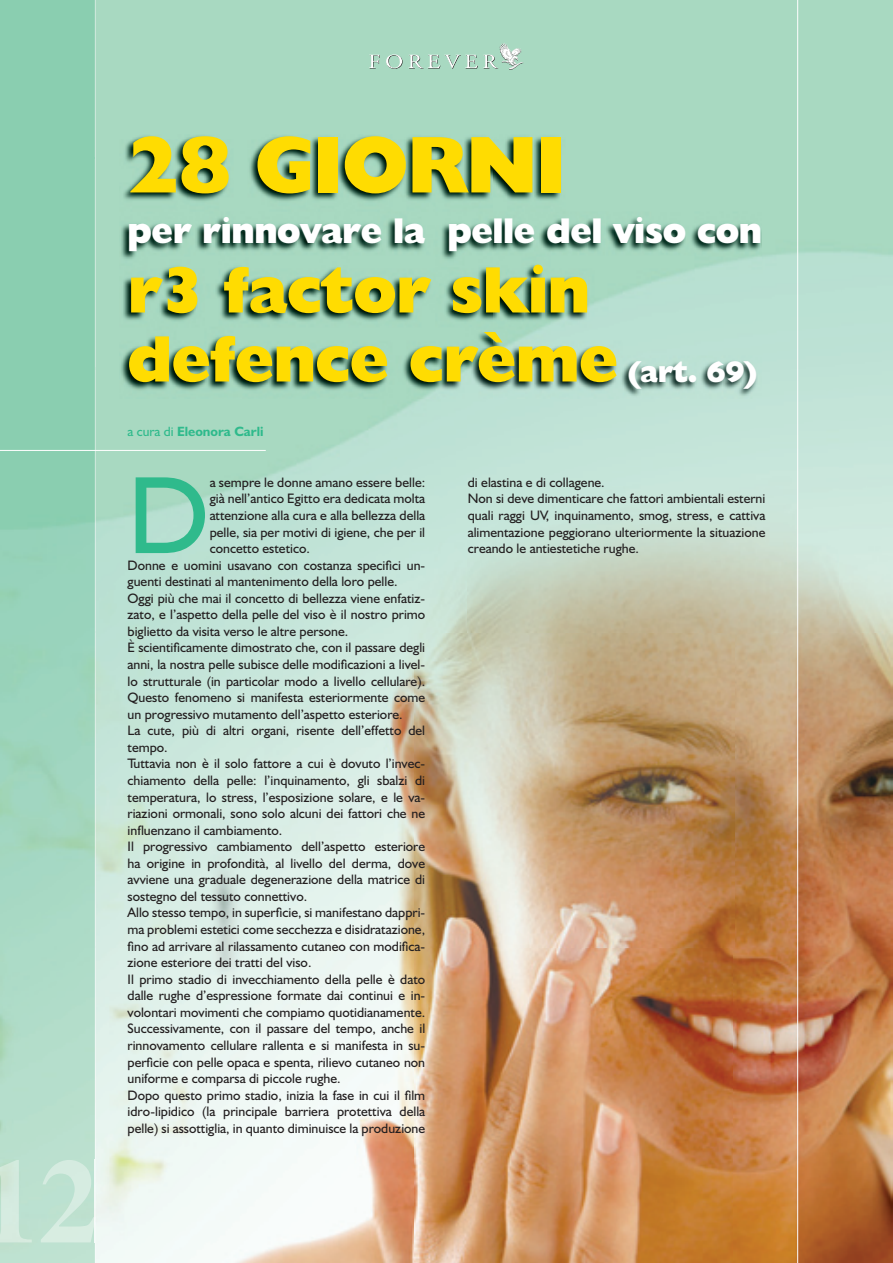
<style>
.page{position:relative;width:893px;height:1263px;background:#fff}
.page>*{position:absolute;margin:0;border:0;box-sizing:border-box;transform-origin:0 0}
.t1{font:110.85px "Humanist 521 BT";color:#2fba8c}
.t2{font:800 81px "Humanist 521 BT";letter-spacing:-.01em;color:#ffdc01}
.t3{font:800 66px/69px "Humanist 521 BT";letter-spacing:-.01em;color:#ffdc01}
.t4{font:800 36px "Humanist 521 BT";letter-spacing:-.01em;color:#fff}
.t5{font:13.8px/16.5px "Humanist 521 BT";color:#231f20}
.t6{font:700 13.5px "Humanist 521 BT";color:#2fba8c}
.s1{font-size:30px;color:#fff}
.s2{font-weight:400}
</style>
<div class="page">
<img style="left:96px;top:632px;width:701px;height:631px">
<svg style="left:797px;top:0;width:96px;height:1263px"></svg>
<img style="left:0;top:0;width:96px;height:1263px">
<img style="left:119px;top:135px;width:643px;height:263px">
<svg style="left:369px;top:55px;width:11px;height:14px"></svg>
<svg style="left:386px;top:43px;width:138px;height:27px"></svg>
<img style="left:0;top:1160px;width:96px;height:82px">
<hr style="left:0;top:450px;width:266px;height:1px;background:#fff">
<h2 class="t2" style="left:128px;top:114px;width:440px">28 GIORNI</h2>
<h3 class="t4" style="left:128px;top:209px;width:636px">per rinnovare la pelle del viso con</h3>
<h3 class="t3" style="left:128px;top:254px;width:632px">r3 factor skin defence crème <span class="s1">(art. 69)</span></h3>
<p class="t6" style="left:128px;top:423px;width:137px"><span class="s2">a cura di</span> Eleonora Carli</p>
<h1 class="t1" style="left:128px;top:447px;width:84px">D</h1>
<p class="t5" style="left:210px;top:474px;width:217px">a sempre le donne amano essere belle:</p>
<p class="t5" style="left:210px;top:490px;width:217px">già nell’antico Egitto era dedicata molta</p>
<p class="t5" style="left:210px;top:507px;width:217px">attenzione alla cura e alla bellezza della</p>
<p class="t5" style="left:210px;top:523px;width:217px">pelle, sia per motivi di igiene, che per il</p>
<p class="t5" style="left:210px;top:540px;width:102px">concetto estetico.</p>
<p class="t5" style="left:128px;top:556px;width:299px">Donne e uomini usavano con costanza specifici un-</p>
<p class="t5" style="left:128px;top:573px;width:272px">guenti destinati al mantenimento della loro pelle.</p>
<p class="t5" style="left:128px;top:589px;width:299px">Oggi più che mai il concetto di bellezza viene enfatiz-</p>
<p class="t5" style="left:128px;top:606px;width:299px">zato, e l’aspetto della pelle del viso è il nostro primo</p>
<p class="t5" style="left:128px;top:623px;width:222px">biglietto da visita verso le altre persone.</p>
<p class="t5" style="left:128px;top:639px;width:299px">È scientificamente dimostrato che, con il passare degli</p>
<p class="t5" style="left:128px;top:656px;width:299px">anni, la nostra pelle subisce delle modificazioni a livel-</p>
<p class="t5" style="left:128px;top:672px;width:299px">lo strutturale (in particolar modo a livello cellulare).</p>
<p class="t5" style="left:128px;top:689px;width:299px">Questo fenomeno si manifesta esteriormente come</p>
<p class="t5" style="left:128px;top:705px;width:277px">un progressivo mutamento dell’aspetto esteriore.</p>
<p class="t5" style="left:128px;top:722px;width:299px">La cute, più di altri organi, risente dell’effetto del</p>
<p class="t5" style="left:128px;top:738px;width:42px">tempo.</p>
<p class="t5" style="left:128px;top:755px;width:299px">Tuttavia non è il solo fattore a cui è dovuto l’invec-</p>
<p class="t5" style="left:128px;top:772px;width:299px">chiamento della pelle: l’inquinamento, gli sbalzi di</p>
<p class="t5" style="left:128px;top:788px;width:299px">temperatura, lo stress, l’esposizione solare, e le va-</p>
<p class="t5" style="left:128px;top:805px;width:299px">riazioni ormonali, sono solo alcuni dei fattori che ne</p>
<p class="t5" style="left:128px;top:821px;width:156px">influenzano il cambiamento.</p>
<p class="t5" style="left:128px;top:838px;width:299px">Il progressivo cambiamento dell’aspetto esteriore</p>
<p class="t5" style="left:128px;top:854px;width:299px">ha origine in profondità, al livello del derma, dove</p>
<p class="t5" style="left:128px;top:871px;width:299px">avviene una graduale degenerazione della matrice di</p>
<p class="t5" style="left:128px;top:888px;width:181px">sostegno del tessuto connettivo.</p>
<p class="t5" style="left:128px;top:904px;width:299px">Allo stesso tempo, in superficie, si manifestano dappri-</p>
<p class="t5" style="left:128px;top:921px;width:299px">ma problemi estetici come secchezza e disidratazione,</p>
<p class="t5" style="left:128px;top:937px;width:299px">fino ad arrivare al rilassamento cutaneo con modifica-</p>
<p class="t5" style="left:128px;top:954px;width:185px">zione esteriore dei tratti del viso.</p>
<p class="t5" style="left:128px;top:970px;width:299px">Il primo stadio di invecchiamento della pelle è dato</p>
<p class="t5" style="left:128px;top:987px;width:299px">dalle rughe d’espressione formate dai continui e in-</p>
<p class="t5" style="left:128px;top:1003px;width:299px">volontari movimenti che compiamo quotidianamente.</p>
<p class="t5" style="left:128px;top:1020px;width:299px">Successivamente, con il passare del tempo, anche il</p>
<p class="t5" style="left:128px;top:1037px;width:299px">rinnovamento cellulare rallenta e si manifesta in su-</p>
<p class="t5" style="left:128px;top:1053px;width:299px">perficie con pelle opaca e spenta, rilievo cutaneo non</p>
<p class="t5" style="left:128px;top:1070px;width:215px">uniforme e comparsa di piccole rughe.</p>
<p class="t5" style="left:128px;top:1086px;width:299px">Dopo questo primo stadio, inizia la fase in cui il film</p>
<p class="t5" style="left:128px;top:1103px;width:299px">idro-lipidico (la principale barriera protettiva della</p>
<p class="t5" style="left:128px;top:1119px;width:299px">pelle) si assottiglia, in quanto diminuisce la produzione</p>
<p class="t5" style="left:468px;top:474px;width:299px">di elastina e di collagene.<br>Non si deve dimenticare che fattori ambientali esterni quali raggi UV, inquinamento, smog, stress, e cattiva alimentazione peggiorano ulteriormente la situazione creando le antiestetiche rughe.</p>
</div>
